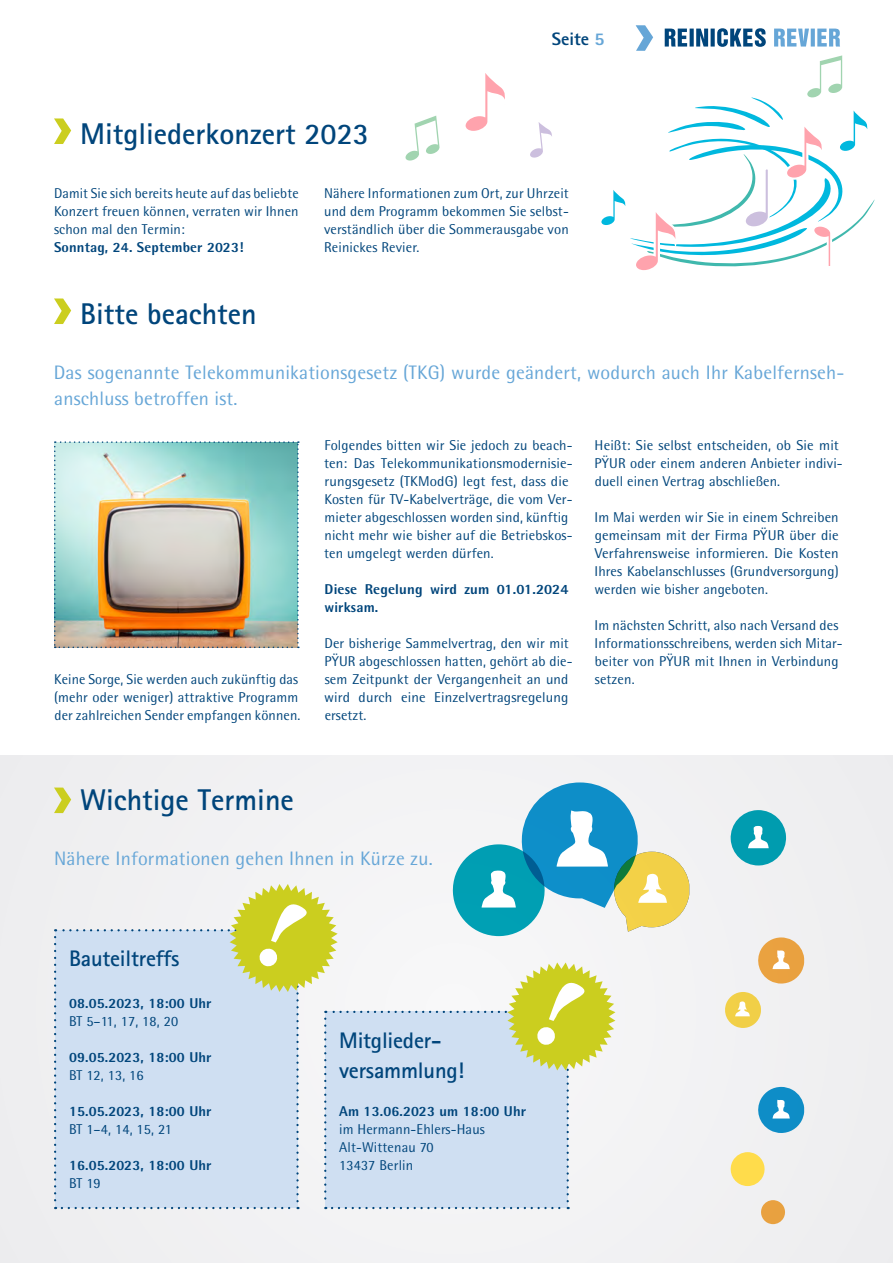
<style>
.page{position:relative;width:893px;height:1263px;background:#fff}
.page>*{position:absolute;margin:0;border:0;box-sizing:border-box;transform-origin:0 0}
.t1{font:700 30px "Rotis Sans Serif";color:#00457b}
.t2{font:700 22.5px/30px "Rotis Sans Serif";letter-spacing:-.01em;color:#00457b}
.t3{font:19.5px/25.5px "Rotis Semi Sans";letter-spacing:.01em;color:#66a6d7}
.t4{font:800 18px "Rotis Sans Serif Std";color:#00457b}
.t5{font:14.25px/18px "Rotis Semi Sans";letter-spacing:.01em;color:#00457b}
.t6{font:800 14.25px/18px "Rotis Semi Sans";letter-spacing:.01em;color:#00457b}
.s1{color:#66a6d7}
</style>
<div class="page">
<svg style="left:54px;top:298px;width:17px;height:26px"></svg>
<div style="left:0;top:756px;width:893px;height:507px;background:#f0f0f1"></div>
<svg style="left:730px;top:810px;width:57px;height:55px"></svg>
<svg style="left:758px;top:937px;width:46px;height:46px"></svg>
<svg style="left:758px;top:1087px;width:46px;height:46px"></svg>
<svg style="left:761px;top:1200px;width:24px;height:24px"></svg>
<svg style="left:725px;top:992px;width:36px;height:36px"></svg>
<svg style="left:730px;top:1152px;width:35px;height:34px"></svg>
<svg style="left:54px;top:782px;width:635px;height:427px"></svg>
<img style="left:54px;top:441px;width:245px;height:207px">
<svg style="left:54px;top:118px;width:17px;height:26px"></svg>
<svg style="left:465px;top:73px;width:40px;height:58px"></svg>
<svg style="left:530px;top:122px;width:22px;height:36px"></svg>
<svg style="left:405px;top:116px;width:35px;height:45px"></svg>
<svg style="left:601px;top:25px;width:274px;height:246px"></svg>
<p class="t4" style="left:552px;top:28px;width:54px">Seite <span class="s1">5</span></p>
<h1 class="t1" style="left:80px;top:115px;width:290px">Mitgliederkonzert 2023</h1>
<p class="t5" style="left:54px;top:184px;width:246px;text-align:justify">Damit Sie sich bereits heute auf das beliebte Konzert freuen können, verraten wir Ihnen schon mal den Termin:</p>
<p class="t6" style="left:54px;top:238px;width:191px">Sonntag, 24. September 2023!</p>
<p class="t5" style="left:324px;top:184px;width:246px;text-align:justify">Nähere Informationen zum Ort, zur Uhrzeit und dem Programm bekommen Sie selbst&shy;verständlich über die Sommerausgabe von Reinickes Revier.</p>
<h1 class="t1" style="left:80px;top:295px;width:178px">Bitte beachten</h1>
<h3 class="t3" style="left:54px;top:360px;width:790px">Das sogenannte Telekommunikationsgesetz (TKG) wurde geändert, wodurch auch Ihr Kabelfernseh&shy;anschluss betroffen ist.</h3>
<p class="t5" style="left:54px;top:670px;width:248px">Keine Sorge, Sie werden auch zukünftig das (mehr oder weniger) attraktive Programm der zahlreichen Sender empfangen können.</p>
<p class="t5" style="left:324px;top:436px;width:250px">Folgendes bitten wir Sie jedoch zu beach&shy;ten: Das Telekommunikationsmodernisie&shy;rungsgesetz (TKModG) legt fest, dass die Kosten für TV-Kabelverträge, die vom Ver&shy;mieter abgeschlossen worden sind, künftig nicht mehr wie bisher auf die Betriebskos&shy;ten umgelegt werden dürfen.</p>
<p class="t6" style="left:324px;top:580px;width:246px">Diese Regelung wird zum 01.01.2024 wirksam.</p>
<p class="t5" style="left:324px;top:634px;width:250px">Der bisherige Sammelvertrag, den wir mit PŸUR abgeschlossen hatten, gehört ab die&shy;sem Zeitpunkt der Vergangenheit an und wird durch eine Einzelvertragsregelung ersetzt.</p>
<p class="t5" style="left:595px;top:436px;width:250px">Heißt: Sie selbst entscheiden, ob Sie mit<br>PŸUR oder einem anderen Anbieter indivi&shy;duell einen Vertrag abschließen.</p>
<p class="t5" style="left:594px;top:508px;width:246px;text-align:justify">Im Mai werden wir Sie in einem Schreiben gemeinsam mit der Firma PŸUR über die Verfahrensweise informieren. Die Kosten Ihres Kabelanschlusses (Grundversorgung) werden wie bisher angeboten.</p>
<p class="t5" style="left:595px;top:616px;width:250px">Im nächsten Schritt, also nach Versand des Informationsschreibens, werden sich Mitar&shy;beiter von PŸUR mit Ihnen in Verbindung setzen.</p>
<h1 class="t1" style="left:80px;top:781px;width:215px">Wichtige Termine</h1>
<h3 class="t3" style="left:54px;top:846px;width:380px">Nähere Informationen gehen Ihnen in Kürze zu.</h3>
<h2 class="t2" style="left:69px;top:943px;width:112px">Bauteiltreffs</h2>
<p class="t6" style="left:69px;top:994px;width:144px">08.05.2023, 18:00 Uhr</p>
<p class="t5" style="left:69px;top:1012px;width:111px">BT 5–11, 17, 18, 20</p>
<p class="t6" style="left:69px;top:1048px;width:144px">09.05.2023, 18:00 Uhr</p>
<p class="t5" style="left:69px;top:1066px;width:76px">BT 12, 13, 16</p>
<p class="t6" style="left:69px;top:1102px;width:144px">15.05.2023, 18:00 Uhr</p>
<p class="t5" style="left:69px;top:1120px;width:104px">BT 1–4, 14, 15, 21</p>
<p class="t6" style="left:69px;top:1156px;width:144px">16.05.2023, 18:00 Uhr</p>
<p class="t5" style="left:69px;top:1174px;width:33px">BT 19</p>
<h2 class="t2" style="left:339px;top:1025px;width:126px">Mitglieder&shy;versammlung!</h2>
<p class="t6" style="left:339px;top:1102px;width:188px">Am 13.06.2023 um 18:00 Uhr</p>
<p class="t5" style="left:339px;top:1120px;width:147px">im Hermann-Ehlers-Haus<br>Alt-Wittenau 70<br>13437 Berlin</p>
</div>
